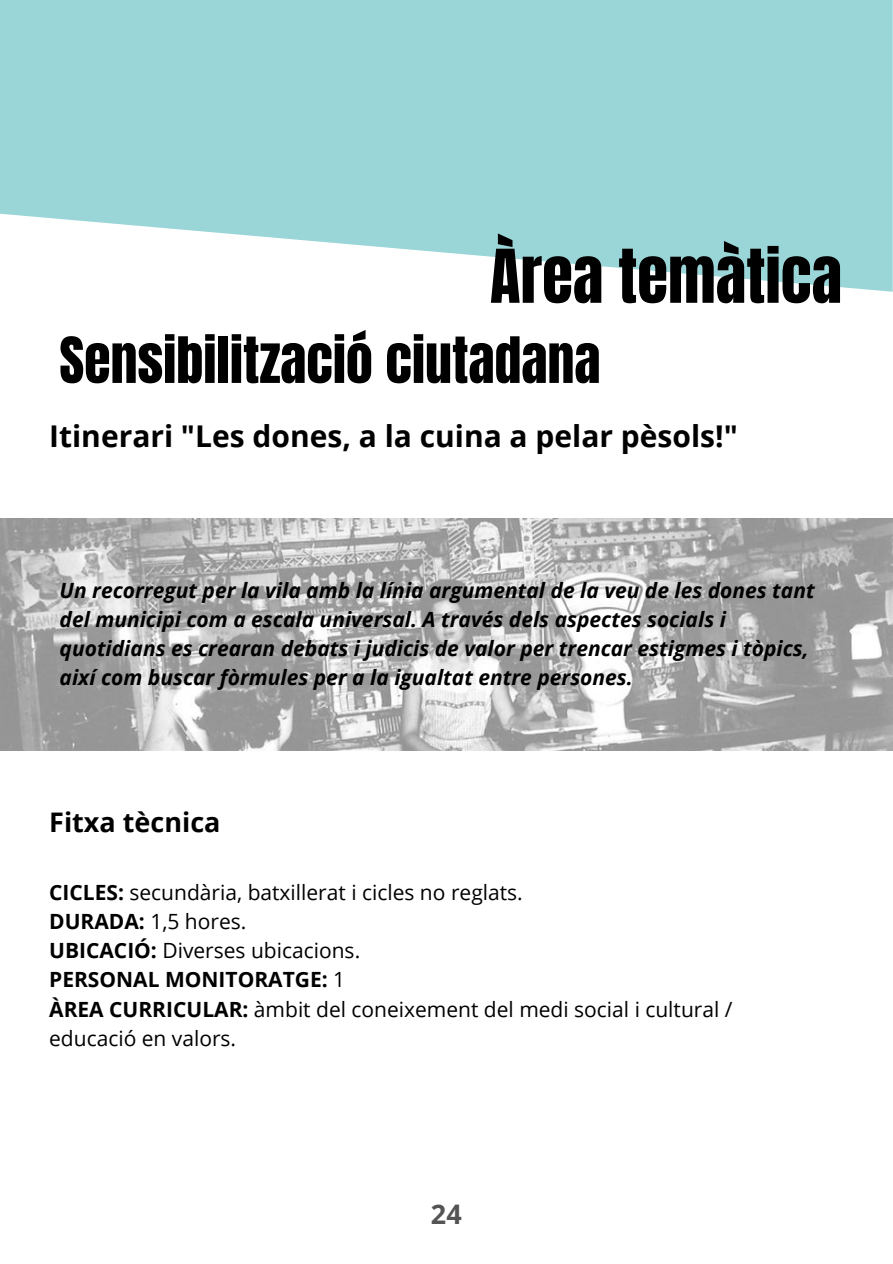
<style>
.page{position:relative;width:893px;height:1264px;background:#fff}
.page>*{position:absolute;margin:0;border:0;box-sizing:border-box;transform-origin:0 0}
.t1{font:63px "Anton";color:#000}
.t2{font:54px "Anton";color:#000}
.t3{font:700 30px "Open Sans";color:#000}
.t4{font:700 27px "Open Sans";color:#000}
.t5{font:700 27px "Open Sans";color:#545454}
.t6{font:italic 700 21px/29.2px "Open Sans";color:#000}
.t7{font:21px/29.2px "Open Sans";color:#000}
.s1{font-weight:700}
</style>
<div class="page">
<svg style="left:0;top:0;width:892px;height:292px;fill:#9ad5d8"></svg>
<img style="left:0;top:518px;width:892px;height:233px">
<h1 class="t1" style="left:490px;top:231px;width:353px">Àrea temàtica</h1>
<h2 class="t2" style="left:59px;top:321px;width:542px">Sensibilització ciutadana</h2>
<h3 class="t3" style="left:49px;top:415px;width:690px">Itinerari "Les dones, a la cuina a pelar pèsols!"</h3>
<p class="t6" style="left:60px;top:574px;width:756px">Un recorregut per la vila amb la línia argumental de la veu de les dones tant del municipi com a escala universal. A través dels aspectes socials i quotidians es crearan debats i judicis de valor per trencar estigmes i tòpics, així com buscar fòrmules per a la igualtat entre persones.</p>
<p class="t4" style="left:49px;top:803px;width:173px">Fitxa tècnica</p>
<p class="t7" style="left:49px;top:876px;width:684px"><span class="s1">CICLES:</span> secundària, batxillerat i cicles no reglats.<br><span class="s1">DURADA:</span> 1,5 hores.<br><span class="s1">UBICACIÓ:</span> Diverses ubicacions.<br><span class="s1">PERSONAL MONITORATGE:</span> 1<br><span class="s1">ÀREA CURRICULAR:</span> àmbit del coneixement del medi social i cultural / educació en valors.</p>
<p class="t5" style="left:431px;top:1194px;width:32px">24</p>
</div>
